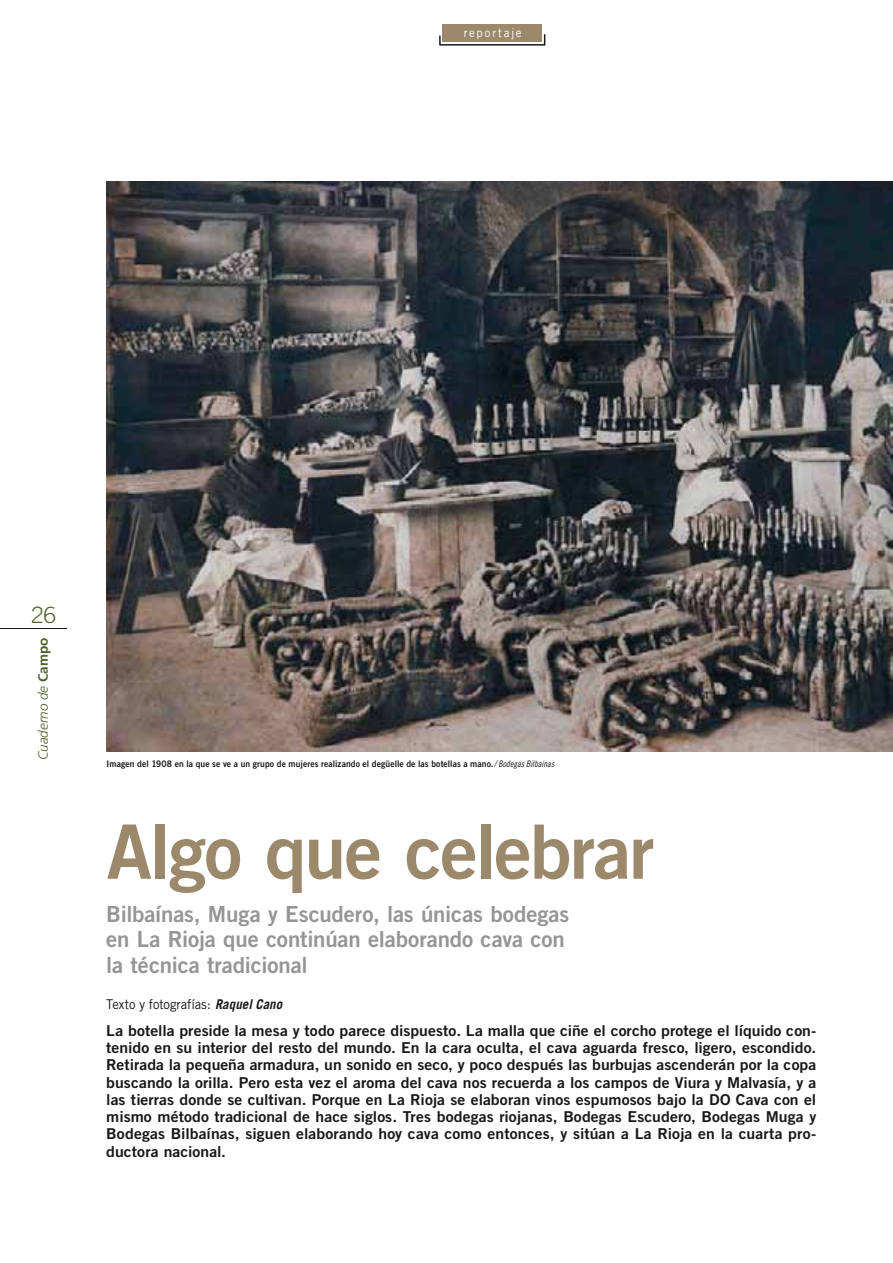
<style>
.page{position:relative;width:893px;height:1263px;background:#fff}
.page>*{position:absolute;margin:0;border:0;box-sizing:border-box;transform-origin:0 0}
.t1{font:75px "Trade Gothic Bold Two";letter-spacing:-.025em;color:#9c896c}
.t2{font:300 22.5px "Trade Gothic";color:#4d602b}
.t3{font:22.2px/25.5px "Trade Gothic Bold Two";letter-spacing:-.005em;color:#949597}
.t4{font:15px/17.2px "Trade Gothic Bold Two";letter-spacing:.005em;color:#1a171b;text-align:justify;scale:1.05 1}
.t5{font:13.5px "Trade Gothic";letter-spacing:-.005em;color:#1a171b;scale:.95 1}
.t6{font:italic 300 13.5px "Frutiger";color:#4d602b}
.t7{font:12px "Trade Gothic";letter-spacing:.155em;color:#fff;scale:.95 1}
.t8{font:9px "Trade Gothic Bold Two";letter-spacing:.01em;color:#1a171b;scale:.95 1}
.s1{font-weight:700;font-style:normal}
.s2{font-family:"Trade Gothic Cond Eighteen Obl"}
.s3{font-weight:700;font-style:italic}
</style>
<div class="page">
<hr style="left:0;top:628px;width:67px;height:1px;background:#1a171b">
<img style="left:106px;top:181px;width:787px;height:570px">
<div style="left:443px;top:24px;width:99px;height:18px;background:#9c896c"></div>
<svg style="left:439px;top:34px;width:106px;height:12px"></svg>
<p class="t7" style="left:464px;top:26px;width:63px">reportaje</p>
<h2 class="t2" style="left:31px;top:601px;width:27px">26</h2>
<p class="t6" style="left:35px;top:760px;width:124px;rotate:-90deg">Cuaderno de <span class="s1">Campo</span></p>
<p class="t8" style="left:107px;top:758px;width:473px">Imagen del 1908 en la que se ve a un grupo de mujeres realizando el degüelle de las botellas a mano.<span class="s2">/ Bodegas Bilbaínas</span></p>
<h1 class="t1" style="left:106px;top:805px;width:549px">Algo que celebrar</h1>
<h3 class="t3" style="left:106px;top:901px;width:465px">Bilbaínas, Muga y Escudero, las únicas bodegas en La Rioja que continúan elaborando cava con la técnica tradicional</h3>
<p class="t5" style="left:106px;top:996px;width:187px">Texto y fotografías: <span class="s3">Raquel Cano</span></p>
<p class="t4" style="left:106px;top:1021px;width:678px">La botella preside la mesa y todo parece dispuesto. La malla que ciñe el corcho protege el líquido con&shy;tenido en su interior del resto del mundo. En la cara oculta, el cava aguarda fresco, ligero, escondido.<br>Retirada la pequeña armadura, un sonido en seco, y poco después las burbujas ascenderán por la copa buscando la orilla. Pero esta vez el aroma del cava nos recuerda a los campos de Viura y Malvasía, y a las tierras donde se cultivan. Porque en La Rioja se elaboran vinos espumosos bajo la DO Cava con el mismo método tradicional de hace siglos. Tres bodegas riojanas, Bodegas Escudero, Bodegas Muga y Bodegas Bilbaínas, siguen elaborando hoy cava como entonces, y sitúan a La Rioja en la cuarta pro&shy;ductora nacional.</p>
</div>
